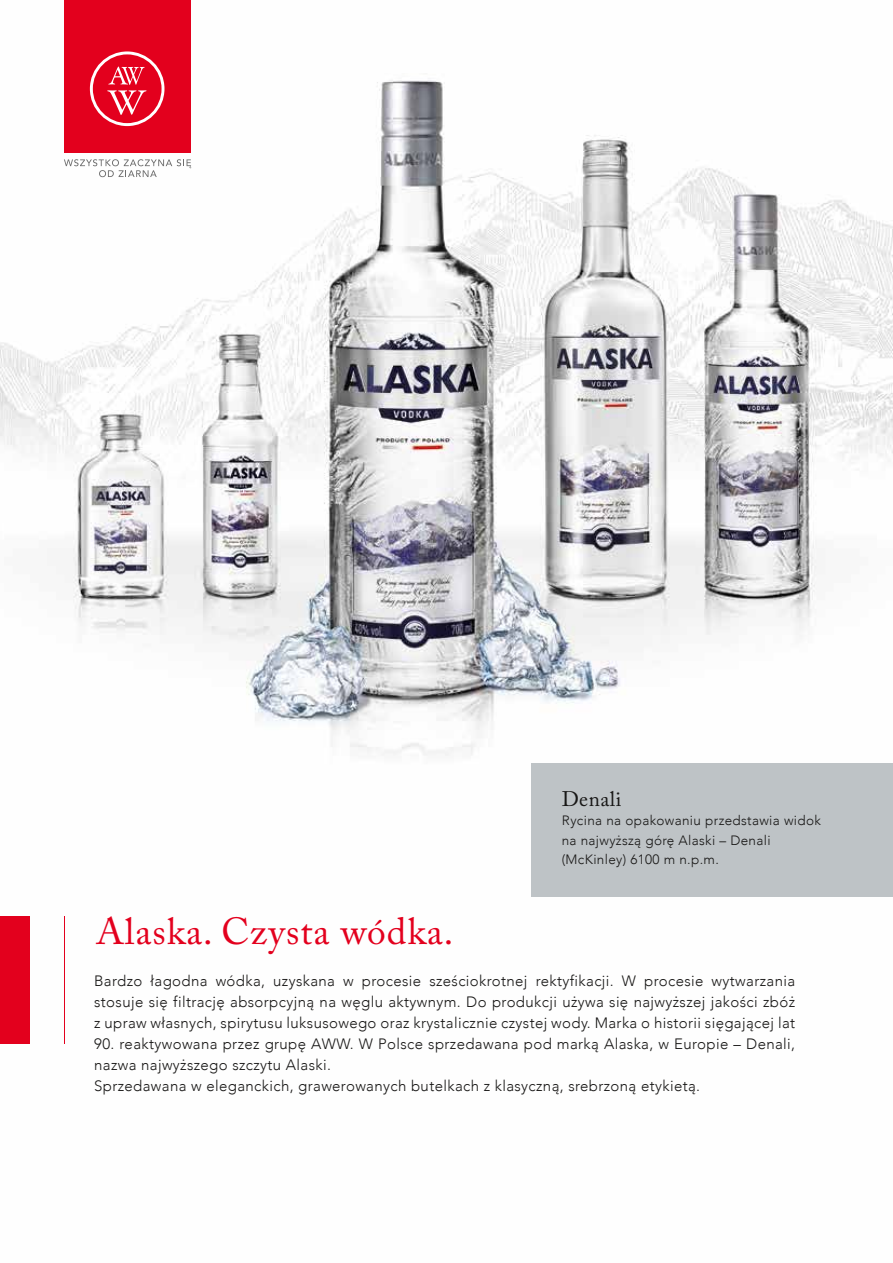
<style>
.page{position:relative;width:893px;height:1263px;background:#fff}
.page>*{position:absolute;margin:0;border:0;box-sizing:border-box;transform-origin:0 0}
.t1{font:37.5px "Adobe Caslon Pro";letter-spacing:.025em;color:#e3001d}
.t2{font:21px "Adobe Caslon Pro";letter-spacing:.025em;color:#181716}
.t3{font:300 15px/21px "Avenir";letter-spacing:.025em;color:#181716;text-align:justify}
.t4{font:300 13.5px/19.5px "Avenir";letter-spacing:.025em;color:#181716}
</style>
<div class="page">
<img style="left:0;top:80px;width:893px;height:964px">
<div style="left:0;top:916px;width:30px;height:127px;background:#e3001d"></div>
<div style="left:532px;top:763px;width:361px;height:133px;background:#bec3c6"></div>
<hr style="left:64px;top:916px;width:1px;height:127px;background:#e3001d">
<div style="left:64px;top:0;width:127px;height:152px;background:#e3001d"></div>
<svg style="left:90px;top:51px;width:74px;height:75px"></svg>
<svg style="left:64px;top:159px;width:127px;height:18px"></svg>
<h1 class="t1" style="left:96px;top:909px;width:359px">Alaska. Czysta wódka.</h1>
<h2 class="t2" style="left:562px;top:786px;width:61px">Denali</h2>
<p class="t4" style="left:562px;top:811px;width:261px">Rycina na opakowaniu przedstawia widok na najwyższą górę Alaski – Denali (McKinley) 6100 m n.p.m.</p>
<p class="t3" style="left:94px;top:970px;width:702px">Bardzo łagodna wódka, uzyskana w procesie sześciokrotnej rektyfikacji. W procesie wytwarzania stosuje się filtrację absorpcyjną na węglu aktywnym. Do produkcji używa się najwyższej jakości zbóż z upraw własnych, spirytusu luksusowego oraz krystalicznie czystej wody. Marka o historii sięgającej lat</p>
<p class="t3" style="left:94px;top:1033px;width:702px;text-align:left">90. reaktywowana przez grupę AWW. W Polsce sprzedawana pod marką Alaska, w Europie – Denali, nazwa najwyższego szczytu Alaski.<br>Sprzedawana w eleganckich, grawerowanych butelkach z klasyczną, srebrzoną etykietą.</p>
</div>
